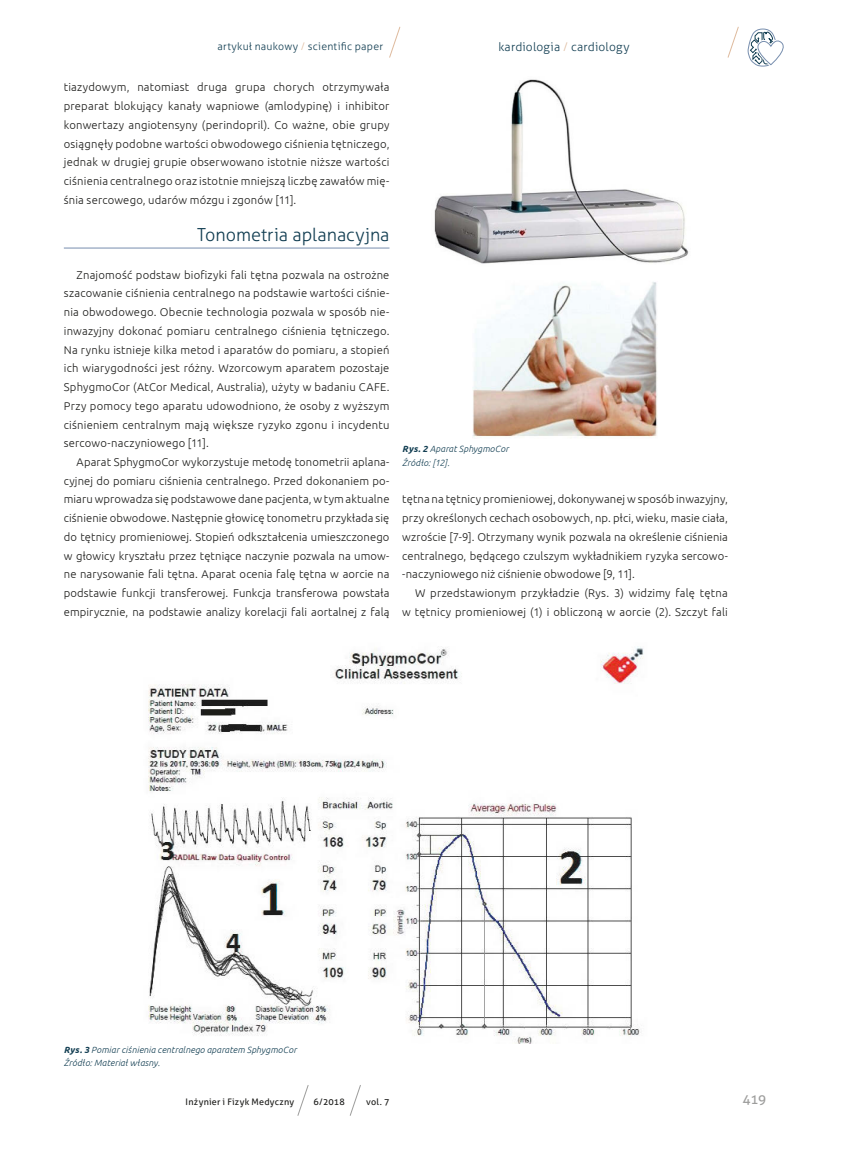
<style>
.page{position:relative;width:862px;height:1149px;background:#fff}
.page>*{position:absolute;margin:0;border:0;box-sizing:border-box;transform-origin:0 0}
.t1{font:300 18px "Aller";color:#123e52}
.t2{font:13.5px "Aller";color:#9d9d9c}
.t3{font:300 12px "Aller";letter-spacing:.015em;color:#123e52}
.t4{font:300 11.25px/18.8px "Ubuntu";letter-spacing:.015em;color:#1d1d1b;text-align:justify}
.t5{font:300 10.5px "Aller";letter-spacing:.025em;color:#123e52}
.t6{font:italic 300 9px/13.5px "Ubuntu";letter-spacing:.015em;color:#123e52}
.t7{font:9px "Aller";letter-spacing:.025em;color:#1d1d1b}
.s1{color:#deba9d}
.s2{font-weight:700}
</style>
<div class="page">
<svg style="left:297px;top:1085px;width:11px;height:30px"></svg>
<svg style="left:389px;top:26px;width:11px;height:32px"></svg>
<svg style="left:350px;top:1085px;width:10px;height:30px"></svg>
<svg style="left:727px;top:27px;width:11px;height:31px"></svg>
<svg style="left:747px;top:28px;width:37px;height:39px"></svg>
<hr style="left:64px;top:247px;width:325px;height:1px;background:#778eae">
<img style="left:434px;top:79px;width:255px;height:185px">
<img style="left:472px;top:282px;width:185px;height:155px">
<img style="left:148px;top:646px;width:496px;height:397px">
<p class="t5" style="left:217px;top:40px;width:167px">artykuł naukowy <span class="s1">/</span> scientific paper</p>
<p class="t3" style="left:498px;top:40px;width:133px">kardiologia <span class="s1">/</span> cardiology</p>
<p class="t4" style="left:64px;top:78px;width:327px">tiazydowym, natomiast druga grupa chorych otrzymywała preparat blokujący kanały wapniowe (amlodypinę) i inhibitor konwertazy angiotensyny (perindopril). Co ważne, obie grupy osiągnęły podobne wartości obwodowego ciśnienia tętniczego, jednak w drugiej grupie obserwowano istotnie niższe wartości ciśnienia centralnego oraz istotnie mniejszą liczbę zawałów mię&shy;śnia sercowego, udarów mózgu i zgonów [11].</p>
<h1 class="t1" style="left:197px;top:224px;width:193px">Tonometria aplanacyjna</h1>
<p class="t4" style="left:64px;top:265px;width:327px;text-indent:13px">Znajomość podstaw biofizyki fali tętna pozwala na ostrożne szacowanie ciśnienia centralnego na podstawie wartości ciśnie&shy;nia obwodowego. Obecnie technologia pozwala w sposób nie&shy;inwazyjny dokonać pomiaru centralnego ciśnienia tętniczego.<br>Na rynku istnieje kilka metod i aparatów do pomiaru, a stopień ich wiarygodności jest różny. Wzorcowym aparatem pozostaje SphygmoCor (AtCor Medical, Australia), użyty w badaniu CAFE.<br>Przy pomocy tego aparatu udowodniono, że osoby z wyższym ciśnieniem centralnym mają większe ryzyko zgonu i incydentu sercowo-naczyniowego [11].</p>
<p class="t4" style="left:64px;top:452px;width:327px;text-indent:13px">Aparat SphygmoCor wykorzystuje metodę tonometrii aplana&shy;cyjnej do pomiaru ciśnienia centralnego. Przed dokonaniem po&shy;miaru wprowadza się podstawowe dane pacjenta, w tym aktualne ciśnienie obwodowe. Następnie głowicę tonometru przykłada się do tętnicy promieniowej. Stopień odkształcenia umieszczonego w głowicy kryształu przez tętniące naczynie pozwala na umow&shy;ne narysowanie fali tętna. Aparat ocenia falę tętna w aorcie na podstawie funkcji transferowej. Funkcja transferowa powstała empirycznie, na podstawie analizy korelacji fali aortalnej z falą</p>
<p class="t6" style="left:402px;top:442px;width:108px"><span class="s2">Rys. 2</span> Aparat SphygmoCor<br>Źródło: [12].</p>
<p class="t4" style="left:402px;top:489px;width:327px">tętna na tętnicy promieniowej, dokonywanej w sposób inwazyjny, przy określonych cechach osobowych, np. płci, wieku, masie ciała, wzroście [7-9]. Otrzymany wynik pozwala na określenie ciśnienia centralnego, będącego czulszym wykładnikiem ryzyka sercowo--naczyniowego niż ciśnienie obwodowe [9, 11].</p>
<p class="t4" style="left:402px;top:583px;width:327px;text-align:right">W przedstawionym przykładzie (Rys. 3) widzimy falę tętna<br>w tętnicy promieniowej (1) i obliczoną w aorcie (2). Szczyt fali</p>
<p class="t6" style="left:64px;top:1041px;width:234px"><span class="s2">Rys. 3</span> Pomiar ciśnienia centralnego aparatem SphygmoCor<br>Źródło: Materiał własny.</p>
<p class="t7" style="left:185px;top:1095px;width:110px">Inżynier i Fizyk Medyczny</p>
<p class="t7" style="left:313px;top:1095px;width:33px">6/2018</p>
<p class="t7" style="left:366px;top:1095px;width:25px">vol. 7</p>
<p class="t2" style="left:742px;top:1090px;width:25px">419</p>
</div>
